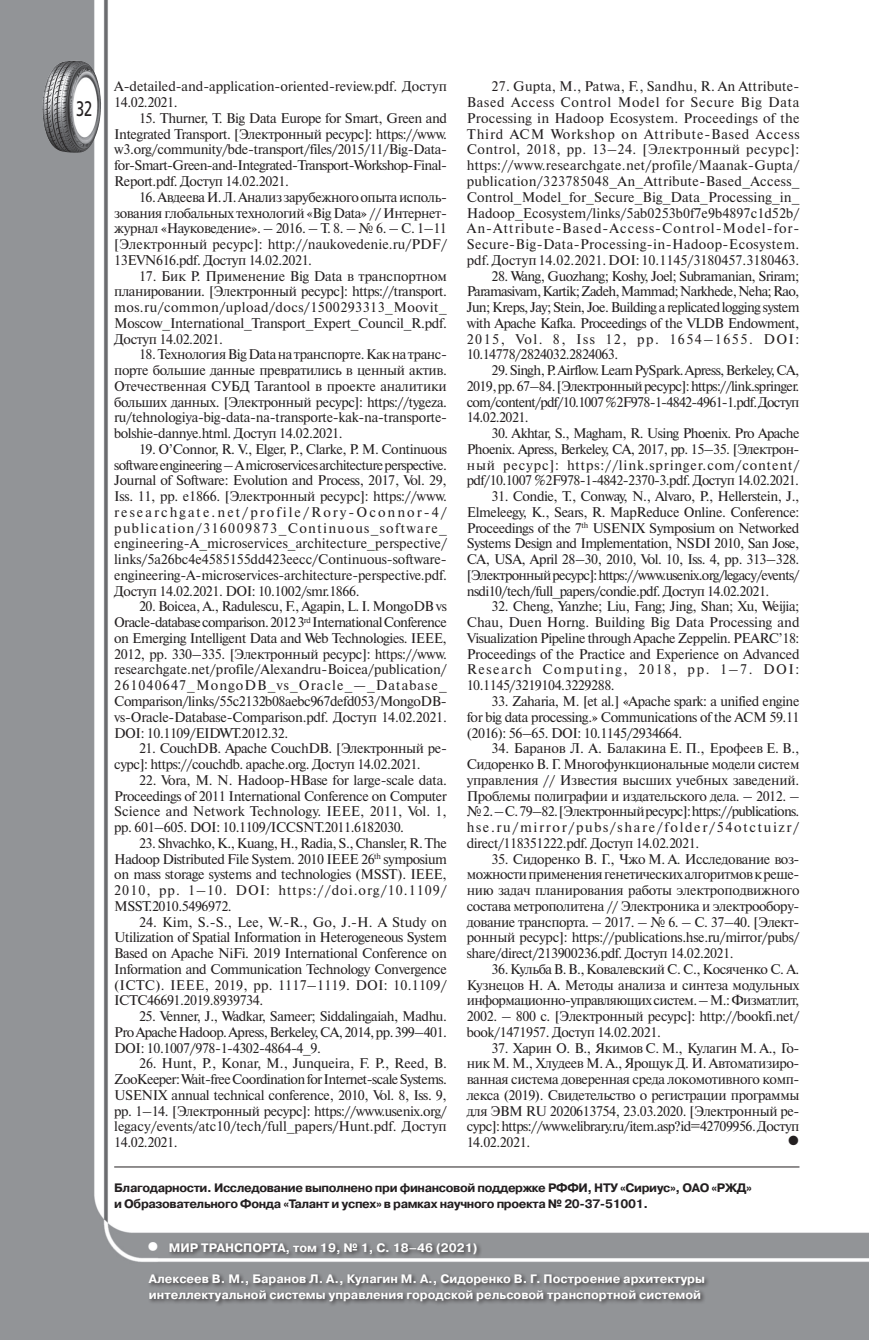
<style>
.page{position:relative;width:869px;height:1340px;background:#fff}
.page>*{position:absolute;margin:0;border:0;box-sizing:border-box;transform-origin:0 0}
.t1{font:26.25px "Symbol";color:#231f20}
.t2{font:21px "Free Set C";color:#231f20;scale:.7 1}
.t3{font:14px/15.8px "Newton C";letter-spacing:-.025em;color:#231f20;text-align:justify}
.t4{font:14px/15.8px "Newton C";letter-spacing:.02em;color:#231f20}
.t5{font:14px/15.8px "Newton C";letter-spacing:-.045em;color:#231f20}
.t6{font:14px/15.8px "Newton C";letter-spacing:-.005em;color:#231f20}
.t7{font:700 12.25px/15.8px "Pragmatica C";color:#fff}
.t8{font:700 12.25px/15.8px "Pragmatica C";letter-spacing:-.03em;color:#231f20}
.s1{font-size:24.5px}
</style>
<div class="page">
<img style="left:0;top:0;width:869px;height:1339px">
<img style="left:42px;top:61px;width:33px;height:84px">
<hr style="left:114px;top:1166px;width:685px;height:1px;background:#231f20">
<div style="left:147px;top:1240px;width:562px;height:66px;background:#231f20;opacity:.75"></div>
<h2 class="t2" style="left:76px;top:97px;width:24px">32</h2>
<p class="t6" style="left:114px;top:79px;width:334px">A-detailed-and-application-oriented-review. pdf. Доступ<br>14.02.2021.</p>
<p class="t3" style="left:114px;top:110px;width:334px;text-indent:25px">15. Thurner, T. Big Data Europe for Smart, Green and Integrated Transport. [Электронный ресурс]: https://www. w3. org/community/bde-transport/files/2015/11/Big-Data&shy;for-Smart-Green-and-Integrated-Transport-Workshop-Final-Report.pdf. Доступ 14. 02. 2021.</p>
<p class="t3" style="left:114px;top:189px;width:334px;text-indent:25px">16. АвдееваИ. Л. Анализ зарубежногоопытаисполь&shy;зования глобальных технологий «Big Data» // Интернет&shy;журнал «Науковедение». – 2016. – Т. 8. – № 6. – С. 1–11 [Электронный ресурс]: http://naukovedenie. ru/PDF/ 13EVN616.pdf. Доступ 14. 02. 2021.</p>
<p class="t3" style="left:114px;top:268px;width:334px;text-align:left;text-indent:25px">17. Бик Р. Применение Big Data в транспортном планировании. [Электронный ресурс]: https://transport. mos. ru/common/upload/docs/1500293313_Moovit_ Moscow_International_Transport_Expert_Council_R. pdf.<br>Доступ 14.02.2021.</p>
<p class="t3" style="left:114px;top:347px;width:334px;text-align:left;text-indent:25px">18. ТехнологияBigDataнатранспорте. Какнатранс&shy;порте большие данные превратились в ценный актив.<br>Отечественная СУБД Tarantool в проекте аналитики больших данных. [Электронный ресурс]: https://tygeza. ru/tehnologiya-big-data-na-transporte-kak-na-transporte&shy;bolshie-dannye.html. Доступ 14. 02. 2021.</p>
<p class="t3" style="left:114px;top:441px;width:334px;text-align:left;text-indent:25px">19. O’Connor, R. V. , Elger, P. , Clarke, P. M. Continuous softwareengineering–A microservicesarchitectureperspective.<br>Journal of Software: Evolution and Process, 2017, Vol. 29, Iss. 11, pp. e1866. [Электронный ресурс]: https://www. researchgate. net/profile/Rory-Oconnor‑ 4/ publication/316009873_Continuous_software_ engineering-A_microservices_architecture_perspective/ links/5a26bc4e4585155dd423eecc/Continuous-software&shy;engineering-A-microservices-architecture-perspective.pdf.<br>Доступ 14.02.2021. DOI: 10. 1002/smr. 1866.</p>
<p class="t3" style="left:114px;top:599px;width:334px;text-align:left;text-indent:25px">20. Boicea, A. , Radulescu, F. , Agapin, L. I. MongoDB vs Oracle-databasecomparison. 20123<sup>rd</sup> InternationalConference on Emerging Intelligent Data and Web Technologies. IEEE, 2012, pp. 330–335. [Электронный ресурс]: https://www. researchgate. net/profile/Alexandru-Boicea/publication/ 261040647_MongoDB_vs_Oracle_—_Database_ Comparison/links/55c2132b08aebc967defd053/MongoDB&shy;vs-Oracle-Database-Comparison.pdf. Доступ 14. 02. 2021.<br>DOI: 10. 1109/EIDWT.2012.32.</p>
<p class="t3" style="left:114px;top:740px;width:334px;text-indent:25px">21. CouchDB. Apache CouchDB. [Электронный ре&shy;сурс]: https://couchdb. apache. org. Доступ 14. 02. 2021.</p>
<p class="t3" style="left:114px;top:772px;width:334px;text-align:left;text-indent:25px">22. Vora, M. N. Hadoop-HBase for large-scale data.<br>Proceedings of 2011 International Conference on Computer Science and Network Technology. IEEE, 2011, Vol. 1, pp. 601–605. DOI: 10. 1109/ICCSNT.2011.6182030.</p>
<p class="t3" style="left:114px;top:835px;width:334px;text-indent:25px">23. Shvachko,K. ,Kuang,H. ,Radia,S. ,Chansler,R. The Hadoop Distributed File System. 2010 IEEE 26<sup>th</sup> symposium on mass storage systems and technologies (MSST). IEEE, 2010, pp. 1–10. DOI: https://doi.org/10. 1109/ MSST.2010. 5496972.</p>
<p class="t3" style="left:114px;top:914px;width:334px;text-indent:25px">24. Kim, S. -S. , Lee, W. -R. , Go, J. -H. A Study on Utilization of Spatial Information in Heterogeneous System Based on Apache NiFi. 2019 International Conference on Information and Communication Technology Convergence (ICTC). IEEE, 2019, pp. 1117–1119. DOI: 10. 1109/ ICTC46691.2019. 8939734.</p>
<p class="t3" style="left:114px;top:1008px;width:331px;text-indent:25px">25. Venner, J. , Wadkar, Sameer; Siddalingaiah, Madhu.<br>ProApacheHadoop. Apress,Berkeley,CA,2014,pp. 399–401.<br>DOI: 10. 1007/978-1-4302-4864-4_9.</p>
<p class="t3" style="left:114px;top:1055px;width:334px;text-align:left;text-indent:25px">26. Hunt, P. , Konar, M. , Junqueira, F. P. , Reed, B.<br>ZooKeeper:Wait-freeCoordinationforInternet-scaleSystems.<br>USENIX annual technical conference, 2010, Vol. 8, Iss. 9, pp. 1–14. [Электронный ресурс]: https://www.usenix. org/ legacy/events/atc10/tech/full_papers/Hunt. pdf. Доступ 14.02.2021.</p>
<p class="t4" style="left:466px;top:79px;width:334px;text-indent:25px">27. Gupta, M. , Patwa, F. , Sandhu, R. An Attribute-Based Access Control Model for Secure Big Data Processing in Hadoop Ecosystem. Proceedings of the Third ACM Workshop on Attribute-Based Access Control, 2018, pp. 13–24. [Электронный ресурс]: https://www. researchgate. net/profile/Maanak-Gupta/ publication/323785048_An_Attribute-Based_Access_ Control_Model_for_Secure_Big_Data_Processing_in_ Hadoop_Ecosystem/links/5ab0253b0f7e9b4897c1d52b/ An-Attribute-Based-Access-Control-Model-for-Secure-Big-Data-Processing-in-Hadoop-Ecosystem. pdf. Доступ14.02.2021. DOI: 10. 1145/3180457. 3180463.</p>
<p class="t3" style="left:466px;top:268px;width:334px;text-indent:25px">28. Wang, Guozhang; Koshy, Joel; Subramanian, Sriram; Paramasivam,Kartik;Zadeh,Mammad;Narkhede,Neha;Rao, Jun; Kreps, Jay; Stein, Joe. Building a replicated logging system with Apache Kafka. Proceedings of the VLDB Endowment, 2015, Vol. 8, Iss 12, pp. 1654–1655. DOI:</p>
<p class="t3" style="left:466px;top:347px;width:151px">10. 14778/2824032.2824063.</p>
<p class="t5" style="left:466px;top:362px;width:334px;text-indent:25px">29. Singh,P. Airflow. LearnPySpark. Apress,Berkeley,CA, 2019,pp. 67–84. [Электронныйресурс]:https://link. springer. com/content/pdf/10. 1007 %2F978-1-4842-4961-1.pdf. Доступ 14.02.2021.</p>
<p class="t3" style="left:466px;top:425px;width:334px;text-indent:25px">30. Akhtar, S. , Magham, R. Using Phoenix. Pro Apache Phoenix. Apress, Berkeley, CA, 2017, pp. 15–35. [Электрон&shy;ный ресурс]: https://link. springer. com/content/ pdf/10. 1007 %2F978-1-4842-2370-3.pdf. Доступ 14.02.2021.</p>
<p class="t3" style="left:466px;top:488px;width:334px;text-align:left;text-indent:25px">31. Condie, T. , Conway, N. , Alvaro, P. , Hellerstein, J. , Elmeleegy, K. , Sears, R. MapReduce Online. Conference:<br>Proceedings of the 7<sup>th</sup> USENIX Symposium on Networked Systems Design and Implementation, NSDI 2010, San Jose, CA, USA, April 28–30, 2010, Vol. 10, Iss. 4, pp. 313–328. [Электронныйресурс]:https://www. usenix. org/legacy/events/ nsdi10/tech/full_papers/condie.pdf. Доступ 14. 02. 2021.</p>
<p class="t3" style="left:466px;top:599px;width:334px;text-indent:25px">32. Cheng, Yanzhe; Liu, Fang; Jing, Shan; Xu, Weijia; Chau, Duen Horng. Building Big Data Processing and Visualization Pipeline through Apache Zeppelin. PEARC’18:<br>Proceedings of the Practice and Experience on Advanced Research Computing, 2018, pp. 1–7. DOI:</p>
<p class="t3" style="left:466px;top:677px;width:147px">10. 1145/3219104.3229288.</p>
<p class="t3" style="left:466px;top:693px;width:334px;text-indent:25px">33. Zaharia, M. [et al. ] «Apache spark: a unified engine for big data processing. » Communications of the ACM 59. 11 (2016): 56–65. DOI: 10. 1145/2934664.</p>
<p class="t3" style="left:466px;top:740px;width:334px;text-align:left;text-indent:25px">34. Баранов Л. А. Балакина Е. П. , Ерофеев Е. В. , Сидоренко В. Г. Многофункциональные модели систем управления // Известия высших учебных заведений.<br>Проблемы полиграфии и издательского дела. – 2012. – № 2. –C. 79–82. [Электронныйресурс]:https://publications. hse. ru/mirror/pubs/share/folder/54otctuizr/ direct/118351222.pdf. Доступ 14. 02. 2021.</p>
<p class="t3" style="left:466px;top:851px;width:334px;text-indent:25px">35. Сидоренко В. Г. , Чжо М. А. Исследование воз&shy;можностиприменениягенетическихалгоритмовк реше&shy;нию задач планирования работы электроподвижного состава метрополитена // Электроника и электрообору&shy;дование транспорта. – 2017. – № 6. – C. 37–40. [Элект&shy;ронный ресурс]: https://publications. hse. ru/mirror/pubs/ share/direct/213900236.pdf. Доступ 14. 02. 2021.</p>
<p class="t3" style="left:466px;top:961px;width:334px;text-align:left;text-indent:25px">36. КульбаВ. В. ,Ковалевский С. С. ,Косяченко С. А.<br>Кузнецов Н. А. Методы анализа и синтеза модульных информационно-управляющихсистем. –М. :Физматлит, 2002. – 800 c. [Электронный ресурс]: http://bookfi. net/ book/1471957. Доступ 14.02.2021.</p>
<p class="t3" style="left:466px;top:1040px;width:334px;text-indent:25px">37. Харин О. В. , Якимов С. М. , Кулагин М. А. , Го&shy;ник М. М. , Хлудеев М. А. , Ярощук Д. И. Автоматизиро&shy;ванная система доверенная среда локомотивного комп&shy;лекса (2019). Свидетельство о регистрации программы для ЭВМ RU 2020613754, 23. 03. 2020. [Электронный ре&shy;сурс]:https://www. elibrary. ru/item. asp?id=42709956. Доступ 14.02.2021.</p>
<p class="t8" style="left:114px;top:1180px;width:639px">Благодарности. Исследование выполнено при финансовой поддержке РФФИ, НТУ «Сириус», ОАО «РЖД» и Образовательного Фонда «Талант и успех» в рамках научного проекта № 20-37-51001.</p>
<h1 class="t1" style="left:787px;top:1121px;width:14px">•</h1>
<p class="t7" style="left:145px;top:1240px;width:334px"><span class="s1">•</span> МИР ТРАНСПОРТА, том 19, № 1, С. 18–46 (2021)</p>
<p class="t7" style="left:149px;top:1270px;width:557px">Алексеев В. М., Баранов Л. А., Кулагин М. А., Сидоренко В. Г. Построение архитектуры интеллектуальной системы управления городской рельсовой транспортной системой</p>
</div>
